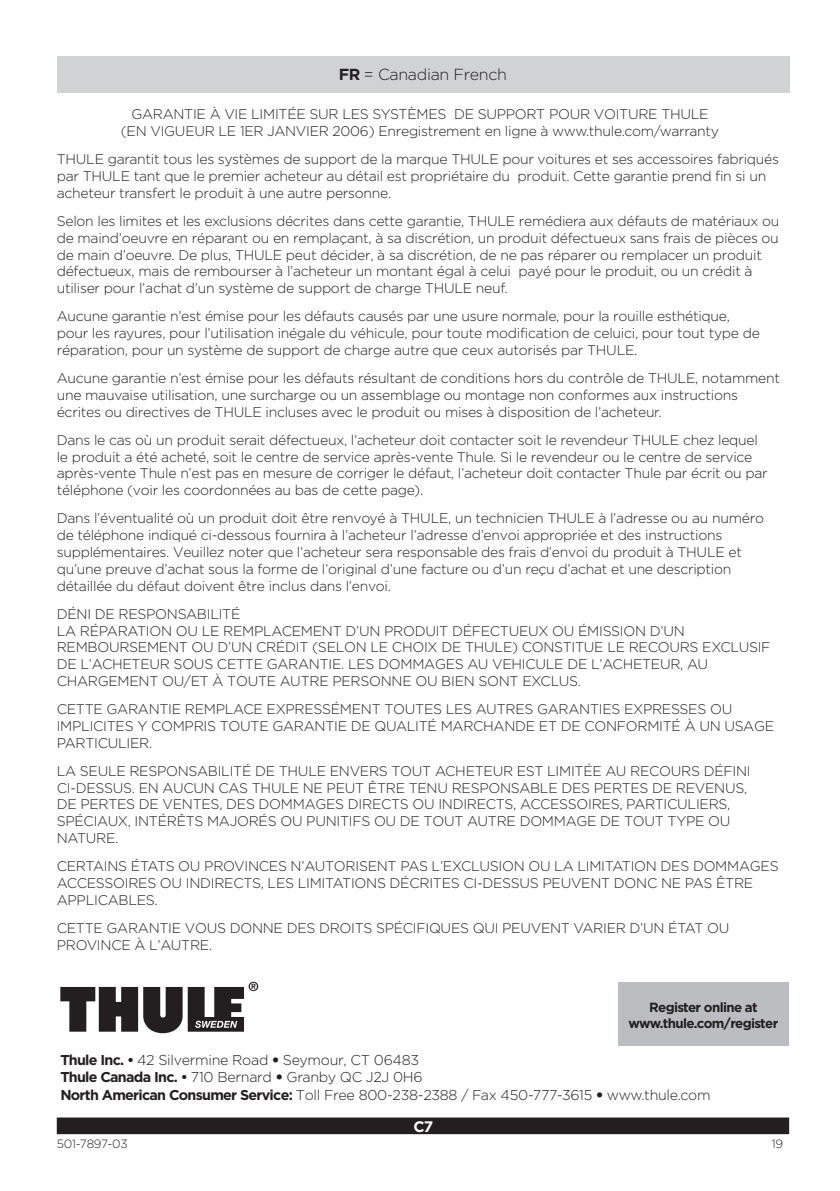
<style>
.page{position:relative;width:840px;height:1191px;background:#fff}
.page>*{position:absolute;margin:0;border:0;box-sizing:border-box;transform-origin:0 0}
.t1{font:300 16px "Thule";letter-spacing:-.02em;color:#231f20}
.t2{font:700 15.2px "Thule";color:#fff}
.t3{font:300 14.2px "Thule";letter-spacing:-.02em;color:#231f20}
.Canadian_French{font:300 14px/16.8px "Thule";letter-spacing:-.02em;color:#231f20}
.t4{font:700 13.4px "Thule";letter-spacing:-.05em;color:#231f20}
.t5{font:300 12px "Thule";letter-spacing:-.025em;color:#231f20}
.s1{font-weight:700}
</style>
<div class="page">
<svg style="left:56px;top:1117px;width:733px;height:18px;background:#332f30"></svg>
<svg style="left:60px;top:987px;width:122px;height:46px"></svg>
<svg style="left:188px;top:981px;width:70px;height:50px"></svg>
<div style="left:617px;top:982px;width:171px;height:63px;background:#bcbdc0"></div>
<div style="left:57px;top:57px;width:731px;height:36px;background:#d1d2d4"></div>
<p class="t1" style="left:339px;top:64px;width:169px"><span class="s1">FR</span> = Canadian French</p>
<p class="Canadian_French" style="left:121px;top:105px;width:599px;text-align:center">GARANTIE À VIE LIMITÉE SUR LES SYSTÈMES DE SUPPORT POUR VOITURE THULE (EN VIGUEUR LE 1ER JANVIER 2006) Enregistrement en ligne à www.thule.com/warranty</p>
<p class="Canadian_French" style="left:57px;top:150px;width:723px">THULE garantit tous les systèmes de support de la marque THULE pour voitures et ses accessoires fabriqués par THULE tant que le premier acheteur au détail est propriétaire du produit. Cette garantie prend fin si un acheteur transfert le produit à une autre personne.</p>
<p class="Canadian_French" style="left:57px;top:212px;width:723px">Selon les limites et les exclusions décrites dans cette garantie, THULE remédiera aux défauts de matériaux ou de maind’oeuvre en réparant ou en remplaçant, à sa discrétion, un produit défectueux sans frais de pièces ou de main d’oeuvre. De plus, THULE peut décider, à sa discrétion, de ne pas réparer ou remplacer un produit défectueux, mais de rembourser à l’acheteur un montant égal à celui payé pour le produit, ou un crédit à utiliser pour l’achat d’un système de support de charge THULE neuf.</p>
<p class="Canadian_French" style="left:57px;top:307px;width:704px">Aucune garantie n’est émise pour les défauts causés par une usure normale, pour la rouille esthétique, pour les rayures, pour l’utilisation inégale du véhicule, pour toute modification de celuici, pour tout type de réparation, pour un système de support de charge autre que ceux autorisés par THULE.</p>
<p class="Canadian_French" style="left:57px;top:369px;width:724px">Aucune garantie n’est émise pour les défauts résultant de conditions hors du contrôle de THULE, notamment une mauvaise utilisation, une surcharge ou un assemblage ou montage non conformes aux instructions écrites ou directives de THULE incluses avec le produit ou mises à disposition de l’acheteur.</p>
<p class="Canadian_French" style="left:57px;top:431px;width:712px">Dans le cas où un produit serait défectueux, l’acheteur doit contacter soit le revendeur THULE chez lequel le produit a été acheté, soit le centre de service après-vente Thule. Si le revendeur ou le centre de service après-vente Thule n’est pas en mesure de corriger le défaut, l’acheteur doit contacter Thule par écrit ou par téléphone (voir les coordonnées au bas de cette page).</p>
<p class="Canadian_French" style="left:57px;top:509px;width:708px">Dans l’éventualité où un produit doit être renvoyé à THULE, un technicien THULE à l’adresse ou au numéro de téléphone indiqué ci-dessous fournira à l’acheteur l’adresse d’envoi appropriée et des instructions supplémentaires. Veuillez noter que l’acheteur sera responsable des frais d’envoi du produit à THULE et qu’une preuve d’achat sous la forme de l’original d’une facture ou d’un reçu d’achat et une description détaillée du défaut doivent être inclus dans l’envoi.</p>
<p class="Canadian_French" style="left:57px;top:605px;width:714px">DÉNI DE RESPONSABILITÉ<br>LA RÉPARATION OU LE REMPLACEMENT D’UN PRODUIT DÉFECTUEUX OU ÉMISSION D’UN REMBOURSEMENT OU D’UN CRÉDIT (SELON LE CHOIX DE THULE) CONSTITUE LE RECOURS EXCLUSIF DE L’ACHETEUR SOUS CETTE GARANTIE. LES DOMMAGES AU VEHICULE DE L’ACHETEUR, AU CHARGEMENT OU/ET À TOUTE AUTRE PERSONNE OU BIEN SONT EXCLUS.</p>
<p class="Canadian_French" style="left:57px;top:700px;width:718px">CETTE GARANTIE REMPLACE EXPRESSÉMENT TOUTES LES AUTRES GARANTIES EXPRESSES OU<br>IMPLICITES Y COMPRIS TOUTE GARANTIE DE QUALITÉ MARCHANDE ET DE CONFORMITÉ À UN USAGE<br>PARTICULIER.</p>
<p class="Canadian_French" style="left:57px;top:762px;width:695px">LA SEULE RESPONSABILITÉ DE THULE ENVERS TOUT ACHETEUR EST LIMITÉE AU RECOURS DÉFINI CI-DESSUS. EN AUCUN CAS THULE NE PEUT ÊTRE TENU RESPONSABLE DES PERTES DE REVENUS, DE PERTES DE VENTES, DES DOMMAGES DIRECTS OU INDIRECTS, ACCESSOIRES, PARTICULIERS, SPÉCIAUX, INTÉRÊTS MAJORÉS OU PUNITIFS OU DE TOUT AUTRE DOMMAGE DE TOUT TYPE OU NATURE.</p>
<p class="Canadian_French" style="left:57px;top:857px;width:723px">CERTAINS ÉTATS OU PROVINCES N’AUTORISENT PAS L’EXCLUSION OU LA LIMITATION DES DOMMAGES<br>ACCESSOIRES OU INDIRECTS, LES LIMITATIONS DÉCRITES CI-DESSUS PEUVENT DONC NE PAS ÊTRE<br>APPLICABLES.</p>
<p class="Canadian_French" style="left:57px;top:919px;width:673px">CETTE GARANTIE VOUS DONNE DES DROITS SPÉCIFIQUES QUI PEUVENT VARIER D’UN ÉTAT OU<br>PROVINCE À L’AUTRE.</p>
<p class="t4" style="left:649px;top:999px;width:110px">Register online at</p>
<p class="t4" style="left:628px;top:1015px;width:151px">www.thule.com/register</p>
<p class="t3" style="left:60px;top:1051px;width:360px"><span class="s1">Thule Inc. •</span> 42 Silvermine Road • Seymour, CT 06483</p>
<p class="t3" style="left:60px;top:1068px;width:363px"><span class="s1">Thule Canada Inc. •</span> 710 Bernard • Granby QC J2J 0H6</p>
<p class="t3" style="left:60px;top:1085px;width:651px"><span class="s1">North American Consumer Service:</span> Toll Free 800-238-2388 / Fax 450-777-3615 • www.thule.com</p>
<p class="t2" style="left:413px;top:1117px;width:21px">C7</p>
<p class="t5" style="left:57px;top:1135px;width:72px">501-7897-03</p>
<p class="t5" style="left:771px;top:1135px;width:13px">19</p>
</div>
